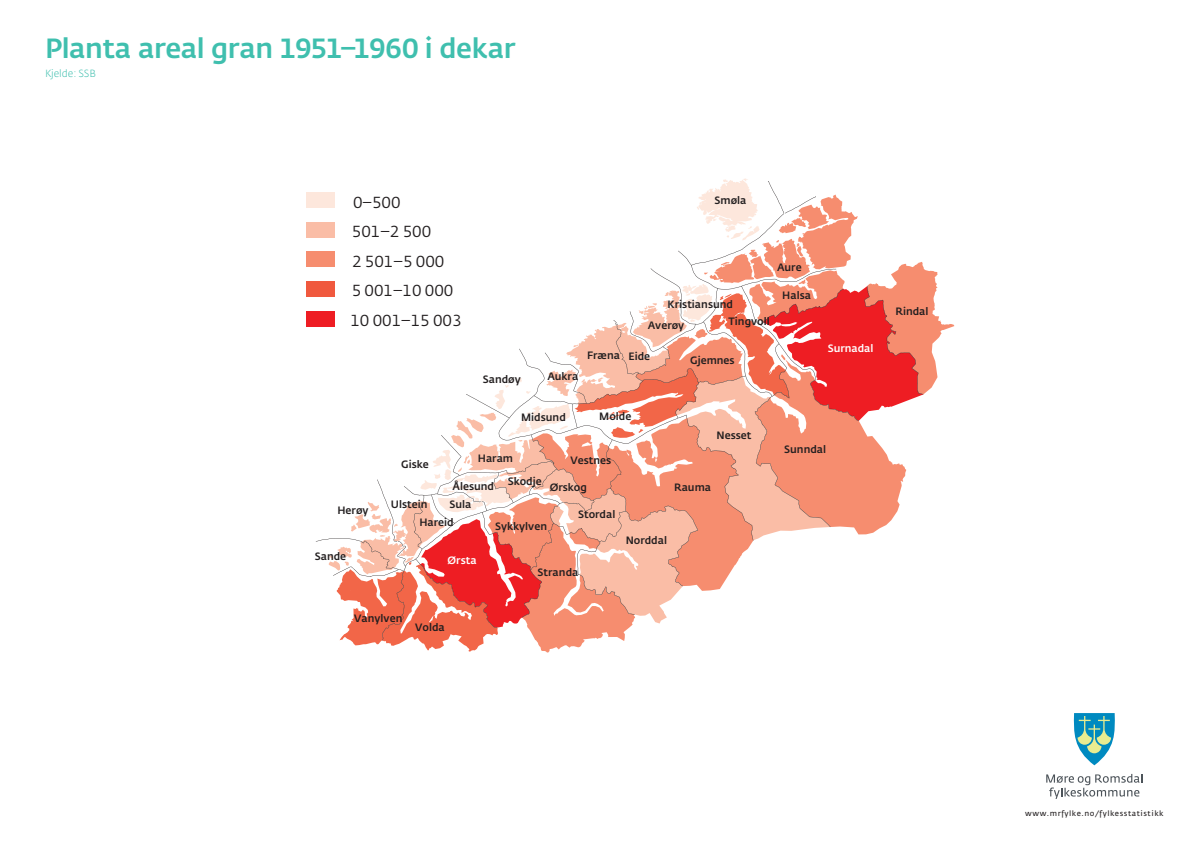
<style>
.page{position:relative;width:1200px;height:847px;background:#fff}
.page>*{position:absolute;margin:0;border:0;box-sizing:border-box;transform-origin:0 0}
.t1{font:500 27.5px "Fedra Sans Std";letter-spacing:-.015em;color:#3fbfae}
.t2{font:15.81px/29.5px "Fedra Sans Std";color:#231f20}
.t3{font:500 10.56px "Fedra Sans Std";color:#231f20}
.t4{font:500 10.56px "Fedra Sans Std";color:#fff}
.t5{font:300 10.31px "Fedra Sans Std";color:#3fbfae}
.t6{font:7.5px "Fedra Sans";letter-spacing:.07em;color:#231f20}
</style>
<div class="page">
<svg style="left:339px;top:178px;width:615px;height:474px"></svg>
<svg style="left:316px;top:181px;width:607px;height:459px"></svg>
<div style="left:306px;top:311px;width:28px;height:15px;background:#ee1d23"></div>
<div style="left:306px;top:281px;width:28px;height:16px;background:#f0593e"></div>
<div style="left:306px;top:252px;width:28px;height:15px;background:#f68d6f"></div>
<div style="left:306px;top:222px;width:29px;height:15px;background:#fabda6"></div>
<div style="left:307px;top:192px;width:28px;height:16px;background:#fde7dc"></div>
<svg style="left:1046px;top:774px;width:96px;height:25px"></svg>
<svg style="left:1073px;top:713px;width:42px;height:52px"></svg>
<h1 class="t1" style="left:45px;top:32px;width:472px">Planta areal gran 1951–1960 i dekar</h1>
<p class="t5" style="left:45px;top:67px;width:53px">Kjelde: SSB</p>
<h2 class="t2" style="left:350px;top:187px;width:113px">0–500<br>501–2 500<br>2 501–5 000<br>5 001–10 000<br>10 001–15 003</h2>
<p class="t3" style="left:401px;top:458px;width:29px">Giske</p>
<p class="t3" style="left:714px;top:194px;width:34px">Smøla</p>
<p class="t3" style="left:668px;top:297px;width:67px">Kristiansund</p>
<p class="t3" style="left:483px;top:372px;width:40px">Sandøy</p>
<p class="t3" style="left:547px;top:369px;width:32px">Aukra</p>
<p class="t3" style="left:521px;top:411px;width:46px">Midsund</p>
<p class="t3" style="left:729px;top:315px;width:43px">Tingvoll</p>
<p class="t3" style="left:690px;top:353px;width:46px">Gjemnes</p>
<p class="t3" style="left:648px;top:319px;width:38px">Averøy</p>
<p class="t3" style="left:587px;top:348px;width:65px">Fræna Eide</p>
<p class="t3" style="left:599px;top:409px;width:34px">Molde</p>
<p class="t3" style="left:717px;top:428px;width:37px">Nesset</p>
<p class="t3" style="left:478px;top:452px;width:37px">Haram</p>
<p class="t3" style="left:570px;top:453px;width:42px">Vestnes</p>
<p class="t3" style="left:337px;top:504px;width:33px">Herøy</p>
<p class="t3" style="left:315px;top:549px;width:33px">Sande</p>
<p class="t3" style="left:508px;top:475px;width:36px">Skodje</p>
<p class="t3" style="left:495px;top:520px;width:53px">Sykkylven</p>
<p class="t3" style="left:538px;top:566px;width:42px">Stranda</p>
<p class="t3" style="left:453px;top:479px;width:43px">Ålesund</p>
<p class="t3" style="left:550px;top:481px;width:39px">Ørskog</p>
<p class="t3" style="left:391px;top:498px;width:38px">Ulstein</p>
<p class="t3" style="left:449px;top:497px;width:24px">Sula</p>
<p class="t3" style="left:578px;top:508px;width:39px">Stordal</p>
<p class="t3" style="left:419px;top:515px;width:36px">Hareid</p>
<p class="t4" style="left:448px;top:554px;width:31px">Ørsta</p>
<p class="t3" style="left:674px;top:481px;width:39px">Rauma</p>
<p class="t3" style="left:626px;top:534px;width:43px">Norddal</p>
<p class="t3" style="left:777px;top:261px;width:26px">Aure</p>
<p class="t3" style="left:782px;top:289px;width:30px">Halsa</p>
<p class="t4" style="left:828px;top:341px;width:47px">Surnadal</p>
<p class="t3" style="left:784px;top:442px;width:43px">Sunndal</p>
<p class="t3" style="left:354px;top:612px;width:50px">Vanylven</p>
<p class="t3" style="left:415px;top:620px;width:31px">Volda</p>
<p class="t3" style="left:895px;top:305px;width:35px">Rindal</p>
<p class="t6" style="left:1025px;top:809px;width:140px">www.mrfylke.no/fylkesstatistikk</p>
</div>
